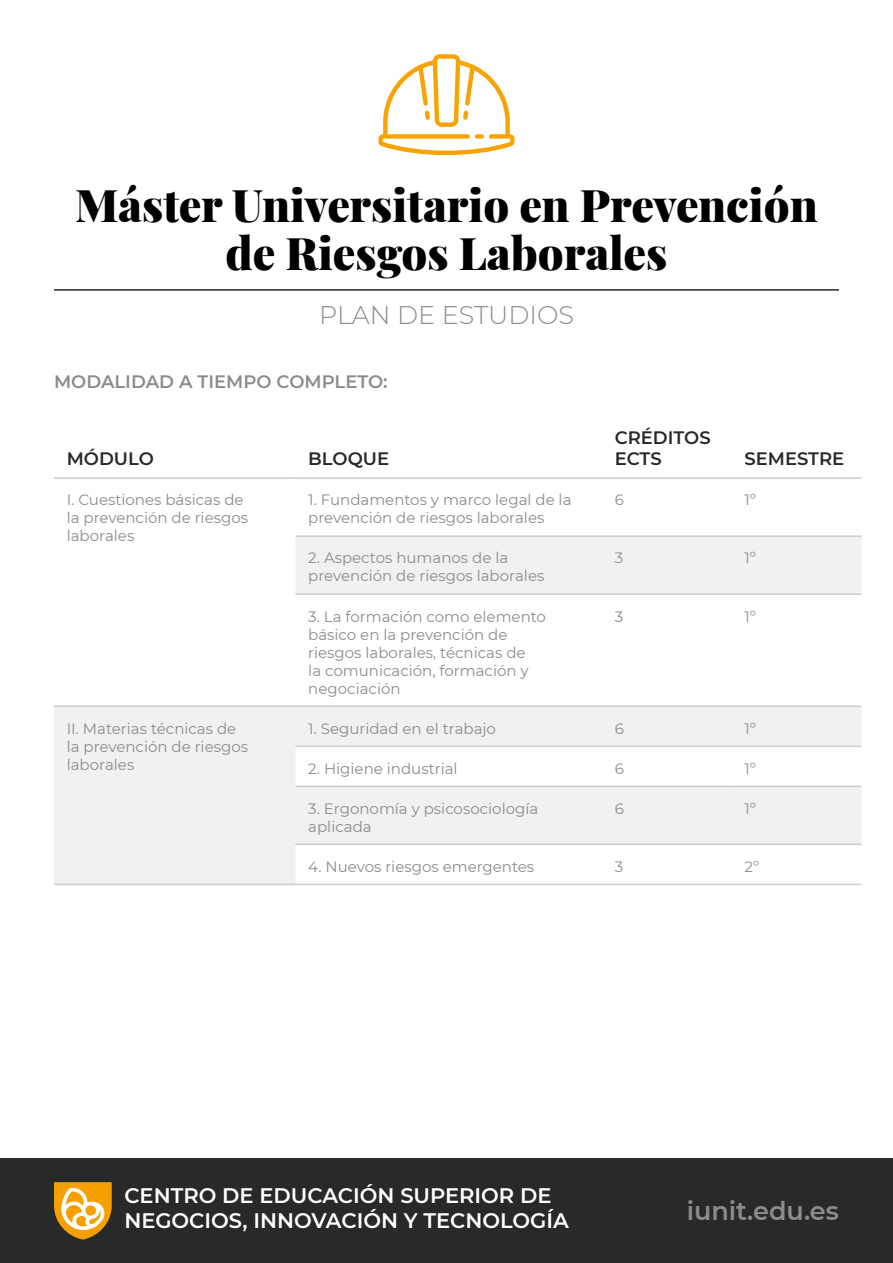
<style>
.page{position:relative;width:893px;height:1263px;background:#fff}
.page>*{position:absolute;margin:0;border:0;box-sizing:border-box;transform-origin:0 0}
.t1{font:900 45px/48px "Playfair Display";color:#000;text-align:center}
.t2{font:300 25.5px "Montserrat";color:#8d8c8c}
.t3{font:600 25.5px "Montserrat";color:#8d8c8c}
.t4{font:600 21px/25.2px "Montserrat";color:#fff}
.t5{font:600 18px/21.6px "Montserrat";color:#282929}
.t6{font:600 18px "Montserrat";color:#8d8c8c}
.t7{font:15px/18px "Montserrat";color:#8d8c8c}
</style>
<div class="page">
<div style="left:0;top:1159px;width:893px;height:104px;background:#282929"></div>
<svg style="left:54px;top:536px;width:807px;height:348px"></svg>
<hr style="left:54px;top:477px;width:242px;height:2px;background:#ccc">
<hr style="left:296px;top:477px;width:306px;height:2px;background:#ccc">
<hr style="left:602px;top:477px;width:130px;height:2px;background:#ccc">
<hr style="left:732px;top:477px;width:129px;height:2px;background:#ccc">
<hr style="left:296px;top:535px;width:306px;height:2px;background:#ccc">
<hr style="left:602px;top:535px;width:130px;height:2px;background:#ccc">
<hr style="left:732px;top:535px;width:129px;height:2px;background:#ccc">
<hr style="left:296px;top:593px;width:306px;height:2px;background:#ccc">
<hr style="left:602px;top:593px;width:130px;height:2px;background:#ccc">
<hr style="left:732px;top:593px;width:129px;height:2px;background:#ccc">
<hr style="left:54px;top:705px;width:242px;height:2px;background:#ccc">
<hr style="left:296px;top:705px;width:306px;height:2px;background:#ccc">
<hr style="left:602px;top:705px;width:130px;height:2px;background:#ccc">
<hr style="left:732px;top:705px;width:129px;height:2px;background:#ccc">
<hr style="left:296px;top:745px;width:306px;height:2px;background:#ccc">
<hr style="left:602px;top:745px;width:130px;height:2px;background:#ccc">
<hr style="left:732px;top:745px;width:129px;height:2px;background:#ccc">
<hr style="left:296px;top:785px;width:306px;height:2px;background:#ccc">
<hr style="left:602px;top:785px;width:130px;height:2px;background:#ccc">
<hr style="left:732px;top:785px;width:129px;height:2px;background:#ccc">
<hr style="left:296px;top:844px;width:306px;height:1px;background:#ccc">
<hr style="left:602px;top:844px;width:130px;height:1px;background:#ccc">
<hr style="left:732px;top:844px;width:129px;height:1px;background:#ccc">
<hr style="left:54px;top:884px;width:242px;height:1px;background:#ccc">
<hr style="left:296px;top:884px;width:306px;height:1px;background:#ccc">
<hr style="left:602px;top:884px;width:130px;height:1px;background:#ccc">
<hr style="left:732px;top:884px;width:129px;height:1px;background:#ccc">
<hr style="left:54px;top:289px;width:785px;height:2px;background:#282929">
<svg style="left:54px;top:1182px;width:58px;height:57px;background:#d9a33e"></svg>
<svg style="left:378px;top:54px;width:136px;height:101px"></svg>
<h1 class="t1" style="left:75px;top:177px;width:744px">Máster Universitario en Prevención de Riesgos Laborales</h1>
<h2 class="t2" style="left:319px;top:298px;width:256px">PLAN DE ESTUDIOS</h2>
<p class="t6" style="left:54px;top:369px;width:335px">MODALIDAD A TIEMPO COMPLETO:</p>
<p class="t5" style="left:67px;top:447px;width:89px">MÓDULO</p>
<p class="t5" style="left:308px;top:447px;width:82px">BLOQUE</p>
<p class="t5" style="left:615px;top:426px;width:98px">CRÉDITOS<br>ECTS</p>
<p class="t5" style="left:744px;top:447px;width:101px">SEMESTRE</p>
<p class="t7" style="left:67px;top:490px;width:183px">I. Cuestiones básicas de la prevención de riesgos laborales</p>
<p class="t7" style="left:308px;top:490px;width:265px">1. Fundamentos y marco legal de la prevención de riesgos laborales</p>
<p class="t7" style="left:615px;top:490px;width:11px">6</p>
<p class="t7" style="left:744px;top:490px;width:13px">1º</p>
<p class="t7" style="left:308px;top:549px;width:238px">2. Aspectos humanos de la prevención de riesgos laborales</p>
<p class="t7" style="left:615px;top:549px;width:10px">3</p>
<p class="t7" style="left:744px;top:549px;width:13px">1º</p>
<p class="t7" style="left:308px;top:607px;width:239px">3. La formación como elemento básico en la prevención de riesgos laborales, técnicas de<br>la comunicación, formación y negociación</p>
<p class="t7" style="left:615px;top:607px;width:10px">3</p>
<p class="t7" style="left:744px;top:607px;width:13px">1º</p>
<p class="t7" style="left:67px;top:719px;width:183px">II. Materias técnicas de la prevención de riesgos laborales</p>
<p class="t7" style="left:308px;top:719px;width:189px">1. Seguridad en el trabajo</p>
<p class="t7" style="left:615px;top:719px;width:11px">6</p>
<p class="t7" style="left:744px;top:719px;width:13px">1º</p>
<p class="t7" style="left:308px;top:759px;width:151px">2. Higiene industrial</p>
<p class="t7" style="left:615px;top:759px;width:11px">6</p>
<p class="t7" style="left:744px;top:759px;width:13px">1º</p>
<p class="t7" style="left:308px;top:799px;width:231px">3. Ergonomía y psicosociología aplicada</p>
<p class="t7" style="left:615px;top:799px;width:11px">6</p>
<p class="t7" style="left:744px;top:799px;width:13px">1º</p>
<p class="t7" style="left:308px;top:857px;width:227px">4. Nuevos riesgos emergentes</p>
<p class="t7" style="left:615px;top:857px;width:10px">3</p>
<p class="t7" style="left:744px;top:857px;width:16px">2º</p>
<h3 class="t4" style="left:124px;top:1181px;width:446px">CENTRO DE EDUCACIÓN SUPERIOR DE<br>NEGOCIOS, INNOVACIÓN Y TECNOLOGÍA</h3>
<h2 class="t3" style="left:687px;top:1193px;width:154px">iunit.edu.es</h2>
</div>
